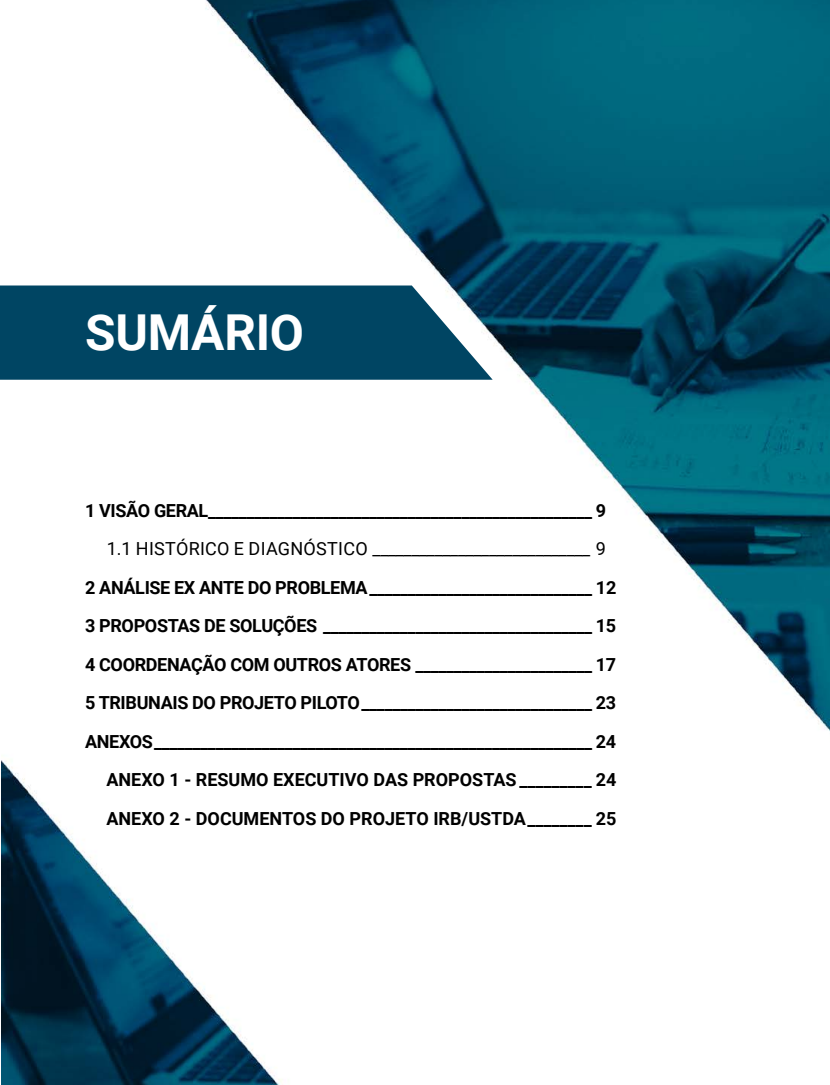
<style>
.page{position:relative;width:830px;height:1085px;background:#fff}
.page>*{position:absolute;margin:0;border:0;box-sizing:border-box;transform-origin:0 0}
.t1{font:700 49.5px "Roboto";letter-spacing:-.005em;color:#fff}
.t2{font:700 18px/38.5px "Roboto";letter-spacing:-.02em;color:#000;text-align:right}
.t3{font:18px "Roboto";letter-spacing:.015em;color:#000}
</style>
<div class="page">
<img style="left:1px;top:0;width:828px;height:1084px">
<svg style="left:0;top:285px;width:492px;height:94px;background:#10506c"></svg>
<h1 class="t1" style="left:85px;top:297px;width:220px">SUMÁRIO</h1>
<p class="t2" style="left:85px;top:490px;width:522px">1 VISÃO GERAL__________________________________________________ 9</p>
<p class="t3" style="left:107px;top:536px;width:500px">1.1 HISTÓRICO E DIAGNÓSTICO ____________________________ 9</p>
<p class="t2" style="left:85px;top:567px;width:532px">2 ANÁLISE EX ANTE DO PROBLEMA_____________________________ 12<br>3 PROPOSTAS DE SOLUÇÕES ___________________________________ 15<br>4 COORDENAÇÃO COM OUTROS ATORES _______________________ 17<br>5 TRIBUNAIS DO PROJETO PILOTO______________________________ 23<br>ANEXOS_________________________________________________________ 24<br>ANEXO 1 - RESUMO EXECUTIVO DAS PROPOSTAS_________ 24<br>ANEXO 2 - DOCUMENTOS DO PROJETO IRB/USTDA________ 25</p>
</div>
